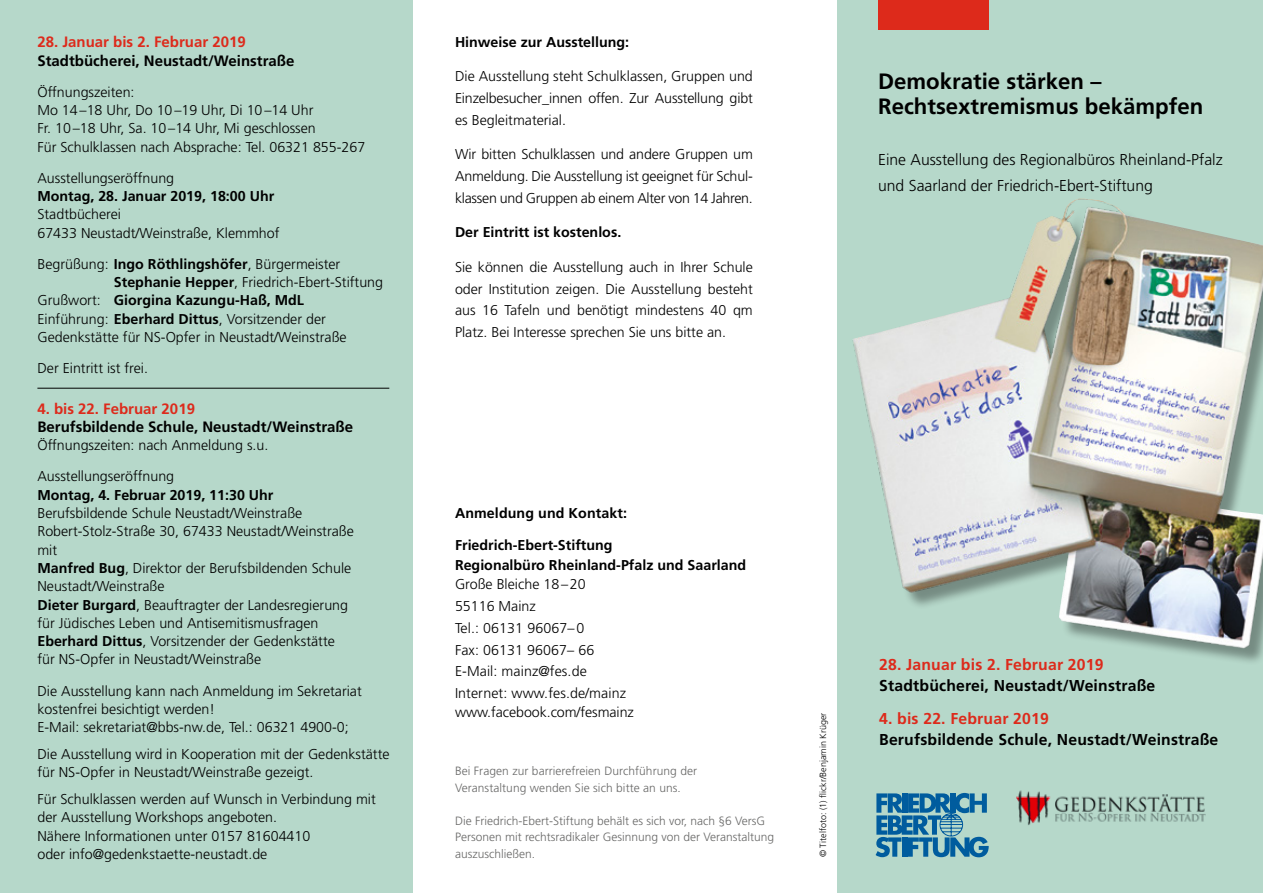
<style>
.page{position:relative;width:1263px;height:893px;background:#fff}
.page>*{position:absolute;margin:0;border:0;box-sizing:border-box;transform-origin:0 0}
.t1{font:700 22.2px/25.5px "Frutiger";color:#000}
.t2{font:300 15.75px/25.5px "Frutiger";color:#000}
.t3{font:700 15.75px "Frutiger";letter-spacing:.01em;color:#000}
.t4{font:700 15.75px "Frutiger";letter-spacing:.01em;color:#dd2a1b}
.t5{font:700 15px "Frutiger";color:#000}
.t6{font:700 15px "Frutiger";color:#dd2a1b}
.t7{font:300 14.25px/18.3px "Frutiger";color:#000}
.t8{font:700 14.25px/19.5px "Frutiger CE";color:#000}
.t9{font:700 14.25px "Frutiger";color:#000}
.t10{font:300 12px/16.5px "Frutiger";color:#686867}
.t11{font:300 9px "Frutiger";color:#000}
.s1{font-family:"Frutiger CE";font-weight:700}
.s2{font-weight:700}
.s3{font-family:"Frutiger";font-weight:300}
</style>
<div class="page">
<div style="left:838px;top:0;width:425px;height:893px;background:#b6d8ca"></div>
<div style="left:0;top:0;width:412px;height:893px;background:#b6d8ca"></div>
<svg style="left:875px;top:793px;width:114px;height:64px"></svg>
<div style="left:855px;top:201px;width:408px;height:465px;background:#000;opacity:.35"></div>
<img style="left:853px;top:199px;width:410px;height:452px">
<div style="left:878px;top:0;width:111px;height:30px;background:#dd2a1b"></div>
<hr style="left:37px;top:388px;width:352px;height:1px;background:#000">
<img style="left:1016px;top:790px;width:190px;height:35px">
<p class="t6" style="left:37px;top:33px;width:210px">28. Januar bis 2. Februar 2019</p>
<p class="t5" style="left:37px;top:52px;width:259px">Stadtbücherei, Neustadt/Weinstraße</p>
<p class="t7" style="left:37px;top:83px;width:329px">Öffnungszeiten:<br>Mo 14–18 Uhr, Do 10–19 Uhr, Di 10–14 Uhr<br>Fr. 10–18 Uhr, Sa. 10–14 Uhr, Mi geschlossen<br>Für Schulklassen nach Absprache: Tel. 06321 855-267</p>
<p class="t7" style="left:37px;top:169px;width:138px">Ausstellungseröffnung</p>
<p class="t8" style="left:37px;top:186px;width:238px">Montag, 28. Januar 2019, 18:00 Uhr</p>
<p class="t7" style="left:37px;top:205px;width:244px">Stadtbücherei<br>67433 Neustadt/Weinstraße, Klemmhof</p>
<p class="t7" style="left:114px;top:255px;width:271px;text-indent:-76px">Begrüßung: <span class="s1">Ingo Röthlingshöfer</span>, Bürgermeister<br><span class="s2">Stephanie Hepper</span>, Friedrich-Ebert-Stiftung</p>
<p class="t8" style="left:37px;top:290px;width:268px"><span class="s3">Grußwort:</span> Giorgina Kazungu-Haß, MdL</p>
<p class="t7" style="left:37px;top:309px;width:311px">Einführung: <span class="s1">Eberhard Dittus</span>, Vorsitzender der<br>Gedenkstätte für NS-Opfer in Neustadt/Weinstraße</p>
<p class="t7" style="left:37px;top:359px;width:112px">Der Eintritt ist frei.</p>
<p class="t6" style="left:37px;top:400px;width:159px">4. bis 22. Februar 2019</p>
<p class="t5" style="left:37px;top:418px;width:317px">Berufsbildende Schule, Neustadt/Weinstraße</p>
<p class="t7" style="left:37px;top:430px;width:232px;line-height:31px">Öffnungszeiten: nach Anmeldung s.u.<br>Ausstellungseröffnung</p>
<p class="t9" style="left:37px;top:486px;width:238px">Montag, 4. Februar 2019, 11:30 Uhr</p>
<p class="t7" style="left:37px;top:504px;width:318px">Berufsbildende Schule Neustadt/Weinstraße Robert-Stolz-Straße 30, 67433 Neustadt/Weinstraße mit<br><span class="s1">Manfred Bug</span>, Direktor der Berufsbildenden Schule Neustadt/Weinstraße<br><span class="s2">Dieter Burgard</span>, Beauftragter der Landesregierung für Jüdisches Leben und Antisemitismusfragen <span class="s1">Eberhard Dittus</span>, Vorsitzender der Gedenkstätte für NS-Opfer in Neustadt/Weinstraße</p>
<p class="t7" style="left:37px;top:681px;width:326px">Die Ausstellung kann nach Anmeldung im Sekretariat kostenfrei besichtigt werden!<br>E-Mail: sekretariat@bbs-nw.de, Tel.: 06321 4900-0;</p>
<p class="t7" style="left:37px;top:745px;width:354px">Die Ausstellung wird in Kooperation mit der Gedenkstätte für NS-Opfer in Neustadt/Weinstraße gezeigt.</p>
<p class="t7" style="left:37px;top:790px;width:340px">Für Schulklassen werden auf Wunsch in Verbindung mit der Ausstellung Workshops angeboten.<br>Nähere Informationen unter 0157 81604410<br>oder info@gedenkstaette-neustadt.de</p>
<p class="t9" style="left:455px;top:34px;width:176px">Hinweise zur Ausstellung:</p>
<p class="t7" style="left:455px;top:66px;width:299px;line-height:21.8px;text-align:justify">Die Ausstellung steht Schulklassen, Gruppen und Einzelbesucher_innen offen. Zur Ausstellung gibt es Begleitmaterial.</p>
<p class="t7" style="left:455px;top:143px;width:299px;line-height:21.8px;text-align:justify">Wir bitten Schulklassen und andere Gruppen um Anmeldung. Die Ausstellung ist geeignet für Schul&shy;klassen und Gruppen ab einem Alter von 14 Jahren.</p>
<p class="t9" style="left:455px;top:224px;width:168px">Der Eintritt ist kostenlos.</p>
<p class="t7" style="left:455px;top:256px;width:299px;line-height:21.8px;text-align:justify">Sie können die Ausstellung auch in Ihrer Schule oder Institution zeigen. Die Ausstellung besteht aus 16 Tafeln und benötigt mindestens 40 qm Platz. Bei Interesse sprechen Sie uns bitte an.</p>
<h1 class="t1" style="left:878px;top:68px;width:327px">Demokratie stärken –<br>Rechtsextremismus bekämpfen</h1>
<p class="t2" style="left:878px;top:147px;width:346px">Eine Ausstellung des Regionalbüros Rheinland-Pfalz und Saarland der Friedrich-Ebert-Stiftung</p>
<p class="t9" style="left:455px;top:505px;width:174px">Anmeldung und Kontakt:</p>
<p class="t8" style="left:455px;top:535px;width:293px">Friedrich-Ebert-Stiftung<br>Regionalbüro Rheinland-Pfalz und Saarland</p>
<p class="t7" style="left:455px;top:573px;width:173px;line-height:21.8px">Große Bleiche 18–20<br>55116 Mainz<br>Tel.: 06131 96067–0<br>Fax: 06131 96067– 66<br>E-Mail: mainz@fes.de<br>Internet: www.fes.de/mainz</p>
<p class="t7" style="left:455px;top:703px;width:180px">www.facebook.com/fesmainz</p>
<p class="t10" style="left:455px;top:763px;width:244px">Bei Fragen zur barrierefreien Durchführung der<br>Veranstaltung wenden Sie sich bitte an uns.</p>
<p class="t10" style="left:455px;top:812px;width:321px">Die Friedrich-Ebert-Stiftung behält es sich vor, nach §6 VersG<br>Personen mit rechtsradikaler Gesinnung von der Veranstaltung auszuschließen.</p>
<p class="t11" style="left:818px;top:857px;width:146px;rotate:-90deg">© Titelfoto: (1) flickr/Benjamin Krüger</p>
<p class="t4" style="left:879px;top:655px;width:226px">28. Januar bis 2. Februar 2019</p>
<p class="t3" style="left:879px;top:676px;width:278px">Stadtbücherei, Neustadt/Weinstraße</p>
<p class="t4" style="left:879px;top:710px;width:171px">4. bis 22. Februar 2019</p>
<p class="t3" style="left:879px;top:731px;width:341px">Berufsbildende Schule, Neustadt/Weinstraße</p>
</div>
